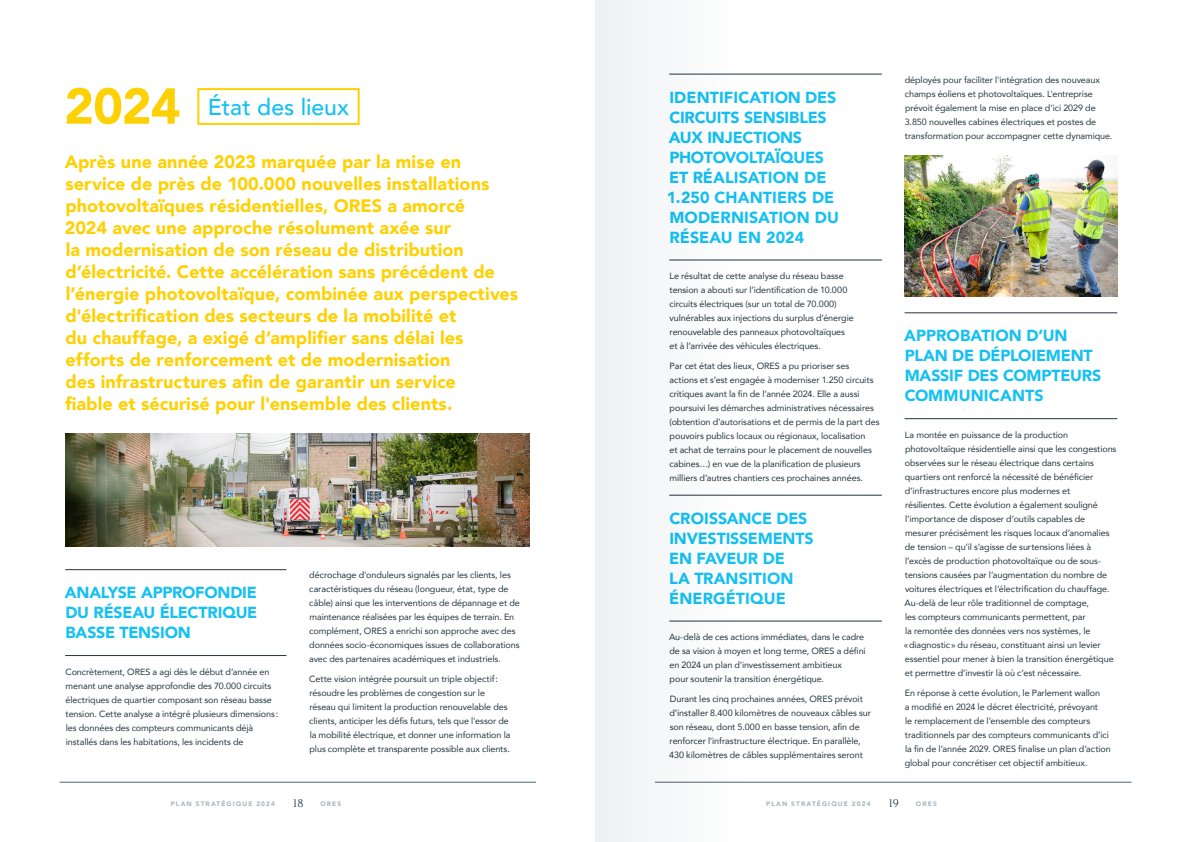
<style>
.page{position:relative;width:1191px;height:842px;background:#fff}
.page>*{position:absolute;margin:0;border:0;box-sizing:border-box;transform-origin:0 0}
.INTRO{font:900 50px "Avenir";color:#fed105}
.INTRO-2{font:500 23px "Avenir";color:#15c0f2}
.INTRO-3{font:900 18px/22px "Avenir";color:#fed105}
.Sous-Titre{font:900 16px/20px "Avenir";letter-spacing:-.01em;color:#15c0f2}
.t1{font:12px "Novarese Std";color:#21353f}
.BODY_new{font:9px/14px "Avenir";letter-spacing:-.01em;color:#21353f}
.t2{font:900 6.5px "Avenir";letter-spacing:.17em;color:#a7b6be}
</style>
<div class="page">
<hr style="left:655px;top:782px;width:476px;height:1px;background:#4d636e">
<hr style="left:60px;top:782px;width:476px;height:1px;background:#4d636e">
<hr style="left:669px;top:74px;width:213px;height:1px;background:#21353f">
<hr style="left:669px;top:260px;width:213px;height:1px;background:#21353f">
<hr style="left:669px;top:495px;width:213px;height:1px;background:#21353f">
<hr style="left:669px;top:621px;width:213px;height:1px;background:#21353f">
<hr style="left:904px;top:313px;width:213px;height:1px;background:#21353f">
<hr style="left:904px;top:418px;width:213px;height:1px;background:#21353f">
<img style="left:66px;top:433px;width:464px;height:114px">
<hr style="left:65px;top:569px;width:221px;height:1px;background:#21353f">
<hr style="left:65px;top:655px;width:221px;height:1px;background:#21353f">
<img style="left:904px;top:155px;width:213px;height:142px">
<div style="left:197px;top:88px;width:163px;height:37px;border:2px solid #fed105"></div>
<div style="left:595px;top:0;width:143px;height:842px;background:#f6f7f8"></div>
<p class="INTRO" style="left:64px;top:63px;width:118px">2024</p>
<p class="INTRO-3" style="left:65px;top:151px;width:455px">Après une année 2023 marquée par la mise en service de près de 100.000 nouvelles installations photovoltaïques résidentielles, ORES a amorcé<br>2024 avec une approche résolument axée sur<br>la modernisation de son réseau de distribution d’électricité. Cette accélération sans précédent de l’énergie photovoltaïque, combinée aux perspectives d'électrification des secteurs de la mobilité et<br>du chauffage, a exigé d’amplifier sans délai les efforts de renforcement et de modernisation<br>des infrastructures afin de garantir un service<br>fiable et sécurisé pour l'ensemble des clients.</p>
<p class="INTRO-2" style="left:208px;top:87px;width:143px">État des lieux</p>
<p class="Sous-Titre" style="left:65px;top:582px;width:194px;text-align:justify">ANALYSE APPROFONDIE DU RÉSEAU ÉLECTRIQUE BASSE TENSION</p>
<p class="BODY_new" style="left:65px;top:664px;width:214px">Concrètement, ORES a agi dès le début d’année en menant une analyse approfondie des 70.000 circuits électriques de quartier composant son réseau basse tension. Cette analyse a intégré plusieurs dimensions: les données des compteurs communicants déjà installés dans les habitations, les incidents de</p>
<p class="BODY_new" style="left:309px;top:568px;width:212px">décrochage d'onduleurs signalés par les clients, les caractéristiques du réseau (longueur, état, type de câble) ainsi que les interventions de dépannage et de maintenance réalisées par les équipes de terrain. En complément, ORES a enrichi son approche avec des données socio-économiques issues de collaborations avec des partenaires académiques et industriels.</p>
<p class="BODY_new" style="left:309px;top:671px;width:203px">Cette vision intégrée poursuit un triple objectif: résoudre les problèmes de congestion sur le réseau qui limitent la production renouvelable des clients, anticiper les défis futurs, tels que l'essor de la mobilité électrique, et donner une information la plus complète et transparente possible aux clients.</p>
<p class="Sous-Titre" style="left:667px;top:87px;width:173px">IDENTIFICATION DES<br>CIRCUITS SENSIBLES<br>AUX INJECTIONS<br>PHOTOVOLTAÏQUES<br>ET RÉALISATION DE<br>1.250 CHANTIERS DE<br>MODERNISATION DU<br>RÉSEAU EN 2024</p>
<p class="BODY_new" style="left:669px;top:269px;width:186px">Le résultat de cette analyse du réseau basse tension a abouti sur l’identification de 10.000 circuits électriques (sur un total de 70.000) vulnérables aux injections du surplus d’énergie renouvelable des panneaux photovoltaïques et à l’arrivée des véhicules électriques.</p>
<p class="BODY_new" style="left:669px;top:359px;width:211px">Par cet état des lieux, ORES a pu prioriser ses actions et s’est engagée à moderniser 1.250 circuits critiques avant la fin de l’année 2024. Elle a aussi poursuivi les démarches administratives nécessaires (obtention d’autorisations et de permis de la part des pouvoirs publics locaux ou régionaux, localisation<br>et achat de terrains pour le placement de nouvelles cabines…) en vue de la planification de plusieurs milliers d’autres chantiers ces prochaines années.</p>
<p class="Sous-Titre" style="left:669px;top:508px;width:146px">CROISSANCE DES<br>INVESTISSEMENTS<br>EN FAVEUR DE<br>LA TRANSITION<br>ÉNERGÉTIQUE</p>
<p class="BODY_new" style="left:669px;top:630px;width:198px">Au-delà de ces actions immédiates, dans le cadre de sa vision à moyen et long terme, ORES a défini en 2024 un plan d'investissement ambitieux<br>pour soutenir la transition énergétique.</p>
<p class="BODY_new" style="left:669px;top:692px;width:203px">Durant les cinq prochaines années, ORES prévoit d’installer 8.400 kilomètres de nouveaux câbles sur son réseau, dont 5.000 en basse tension, afin de renforcer l'infrastructure électrique. En parallèle, 430 kilomètres de câbles supplémentaires seront</p>
<p class="BODY_new" style="left:904px;top:72px;width:209px">déployés pour faciliter l'intégration des nouveaux champs éoliens et photovoltaïques. L'entreprise prévoit également la mise en place d’ici 2029 de 3.850 nouvelles cabines électriques et postes de transformation pour accompagner cette dynamique.</p>
<p class="Sous-Titre" style="left:904px;top:325px;width:199px">APPROBATION D’UN<br>PLAN DE DÉPLOIEMENT<br>MASSIF DES COMPTEURS<br>COMMUNICANTS</p>
<p class="BODY_new" style="left:903px;top:428px;width:214px">La montée en puissance de la production photovoltaïque résidentielle ainsi que les congestions observées sur le réseau électrique dans certains quartiers ont renforcé la nécessité de bénéficier d’infrastructures encore plus modernes et<br>résilientes. Cette évolution a également souligné l’importance de disposer d’outils capables de mesurer précisément les risques locaux d’anomalies de tension – qu’il s’agisse de surtensions liées à l’excès de production photovoltaïque ou de sous&shy;tensions causées par l’augmentation du nombre de voitures électriques et l’électrification du chauffage.<br>Au-delà de leur rôle traditionnel de comptage,<br>les compteurs communicants permettent, par<br>la remontée des données vers nos systèmes, le «diagnostic» du réseau, constituant ainsi un levier essentiel pour mener à bien la transition énergétique et permettre d’investir là où c’est nécessaire.</p>
<p class="BODY_new" style="left:904px;top:685px;width:207px">En réponse à cette évolution, le Parlement wallon<br>a modifié en 2024 le décret électricité, prévoyant<br>le remplacement de l’ensemble des compteurs traditionnels par des compteurs communicants d’ici la fin de l’année 2029. ORES finalise un plan d’action global pour concrétiser cet objectif ambitieux.</p>
<p class="t2" style="left:171px;top:798px;width:106px">PLAN STRATÉGIQUE 2024</p>
<h3 class="t1" style="left:292px;top:796px;width:13px">18</h3>
<p class="t2" style="left:320px;top:798px;width:22px">ORES</p>
<p class="t2" style="left:766px;top:798px;width:106px">PLAN STRATÉGIQUE 2024</p>
<h3 class="t1" style="left:887px;top:796px;width:13px">19</h3>
<p class="t2" style="left:916px;top:798px;width:22px">ORES</p>
</div>
